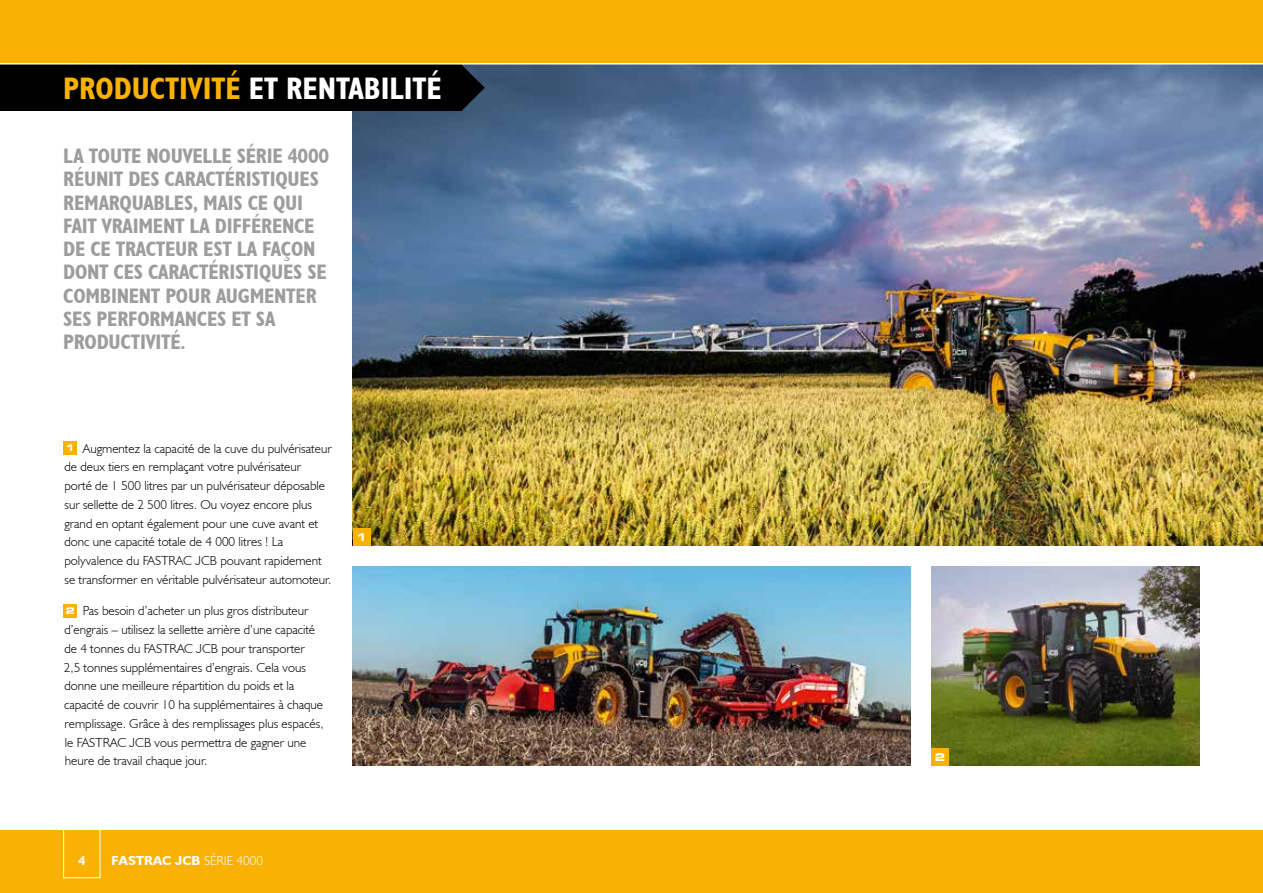
<style>
.page{position:relative;width:1263px;height:893px;background:#fff}
.page>*{position:absolute;margin:0;border:0;box-sizing:border-box;transform-origin:0 0}
.t1{font:700 condensed 31.2px "JCB Euro";color:#fff}
.t2{font:700 condensed 21px/23.2px "JCB Euro";letter-spacing:-.01em;color:#9d9d9c}
.t3{font:300 13.2px/18.8px "JCB Euro";color:#000}
.t4{font:700 13.2px "JCB Euro";color:#fff}
.t5{font:700 expanded 10.5px "Square 721 BT";color:#fff}
.s1{color:#f9b104}
.s2{font-family:"Square 721 BT";font-weight:700;font-stretch:expanded;font-size:9.15px;color:#fff}
.s3{font-weight:300}
</style>
<div class="page">
<img style="left:353px;top:65px;width:909px;height:481px">
<img style="left:353px;top:567px;width:557px;height:198px">
<div style="left:353px;top:529px;width:17px;height:17px;background:#f9b104"></div>
<svg style="left:462px;top:65px;width:23px;height:45px"></svg>
<div style="left:0;top:54px;width:462px;height:57px;background:#000"></div>
<div style="left:64px;top:441px;width:13px;height:14px;background:#f9b104"></div>
<div style="left:64px;top:604px;width:13px;height:13px;background:#f9b104"></div>
<img style="left:931px;top:567px;width:268px;height:198px">
<div style="left:931px;top:748px;width:18px;height:17px;background:#f9b104"></div>
<div style="left:0;top:829px;width:1263px;height:64px;background:#f9b104"></div>
<div style="left:63px;top:829px;width:37px;height:49px;border:1px solid #fff"></div>
<hr style="left:0;top:828px;width:1263px;height:2px;background:#fff">
<div style="left:0;top:0;width:1263px;height:64px;background:#f9b104"></div>
<hr style="left:0;top:63px;width:1263px;height:2px;background:#fff">
<hr style="left:1262px;top:0;width:1px;height:893px;background:#fff">
<h1 class="t1" style="left:63px;top:69px;width:380px"><span class="s1">PRODUCTIVITÉ</span> ET RENTABILITÉ</h1>
<h2 class="t2" style="left:63px;top:144px;width:268px">LA TOUTE NOUVELLE SÉRIE 4000<br>RÉUNIT DES CARACTÉRISTIQUES<br>REMARQUABLES, MAIS CE QUI<br>FAIT VRAIMENT LA DIFFÉRENCE<br>DE CE TRACTEUR EST LA FAÇON<br>DONT CES CARACTÉRISTIQUES SE<br>COMBINENT POUR AUGMENTER<br>SES PERFORMANCES ET SA<br>PRODUCTIVITÉ.</h2>
<p class="t3" style="left:64px;top:438px;width:269px"><span class="s2">1</span> Augmentez la capacité de la cuve du pulvérisateur de deux tiers en remplaçant votre pulvérisateur porté de 1 500 litres par un pulvérisateur déposable sur sellette de 2 500 litres. Ou voyez encore plus grand en optant également pour une cuve avant et donc une capacité totale de 4 000 litres ! La polyvalence du FASTRAC JCB pouvant rapidement se transformer en véritable pulvérisateur automoteur.</p>
<p class="t3" style="left:64px;top:601px;width:261px"><span class="s2">2</span> Pas besoin d’acheter un plus gros distributeur d’engrais – utilisez la sellette arrière d’une capacité de 4 tonnes du FASTRAC JCB pour transporter 2,5 tonnes supplémentaires d’engrais. Cela vous donne une meilleure répartition du poids et la capacité de couvrir 10 ha supplémentaires à chaque remplissage. Grâce à des remplissages plus espacés, le FASTRAC JCB vous permettra de gagner une heure de travail chaque jour.</p>
<p class="t5" style="left:356px;top:531px;width:12px">1</p>
<p class="t4" style="left:78px;top:852px;width:9px">4</p>
<p class="t4" style="left:112px;top:852px;width:153px">FASTRAC JCB <span class="s3">SÉRIE 4000</span></p>
<p class="t5" style="left:935px;top:751px;width:12px">2</p>
</div>
